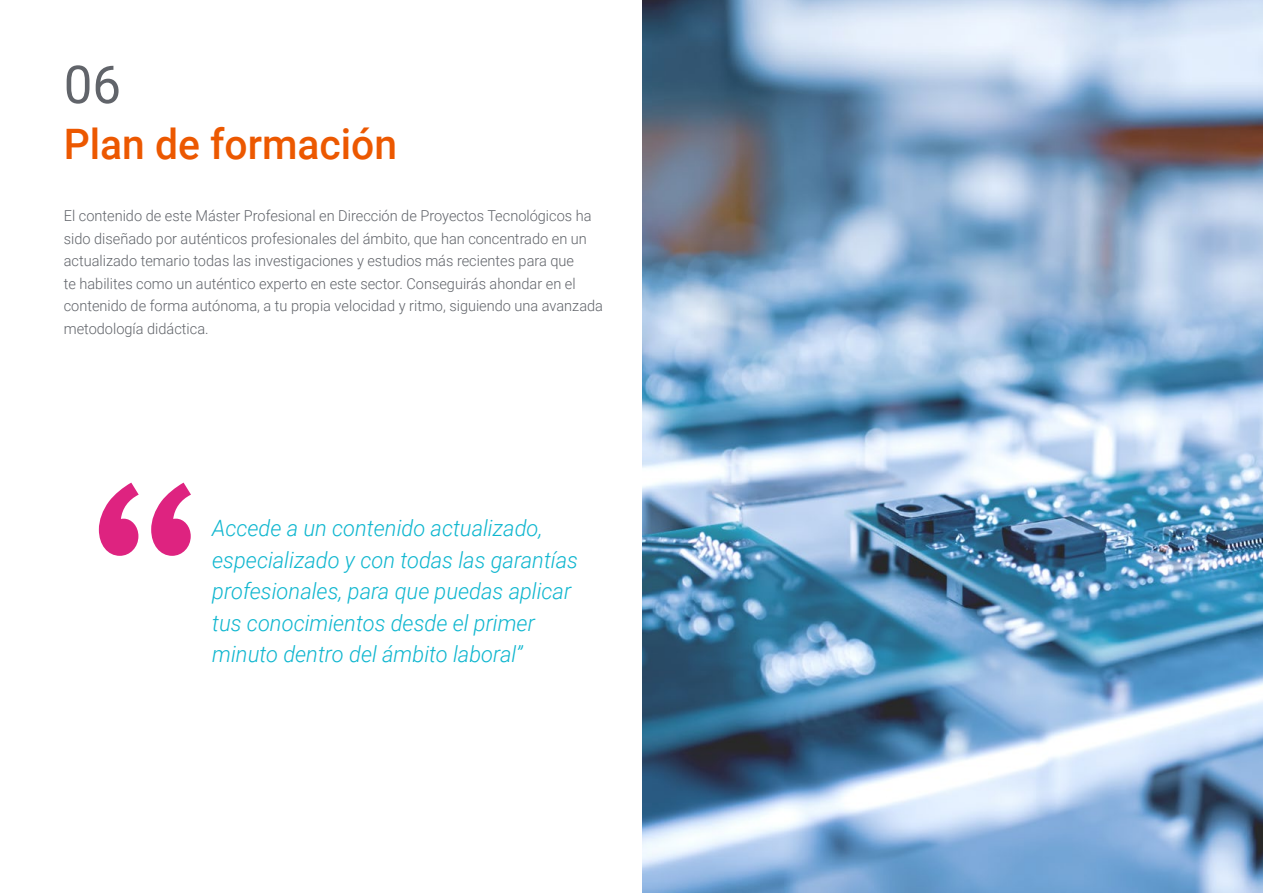
<style>
.page{position:relative;width:1263px;height:893px;background:#fff}
.page>*{position:absolute;margin:0;border:0;box-sizing:border-box;transform-origin:0 0}
.t1{font:52.5px "Roboto";color:#61646a}
.t2{font:500 42px "Roboto";color:#ec5800}
.t3{font:italic 300 22.5px/31.5px "Roboto";color:#0fb6cf}
.t4{font:300 15px/22.5px "Roboto";color:#61646a}
</style>
<div class="page">
<svg style="left:99px;top:483px;width:92px;height:73px"></svg>
<img style="left:642px;top:0;width:621px;height:893px">
<h1 class="t1" style="left:64px;top:48px;width:59px">06</h1>
<h2 class="t2" style="left:64px;top:115px;width:335px">Plan de formación</h2>
<p class="t4" style="left:64px;top:204px;width:541px">El contenido de este Máster Profesional en Dirección de Proyectos Tecnológicos ha sido diseñado por auténticos profesionales del ámbito, que han concentrado en un actualizado temario todas las investigaciones y estudios más recientes para que<br>te habilites como un auténtico experto en este sector. Conseguirás ahondar en el contenido de forma autónoma, a tu propia velocidad y ritmo, siguiendo una avanzada metodología didáctica.</p>
<h3 class="t3" style="left:212px;top:511px;width:367px">Accede a un contenido actualizado, especializado y con todas las garantías profesionales, para que puedas aplicar tus conocimientos desde el primer minuto dentro del ámbito laboral”</h3>
</div>
